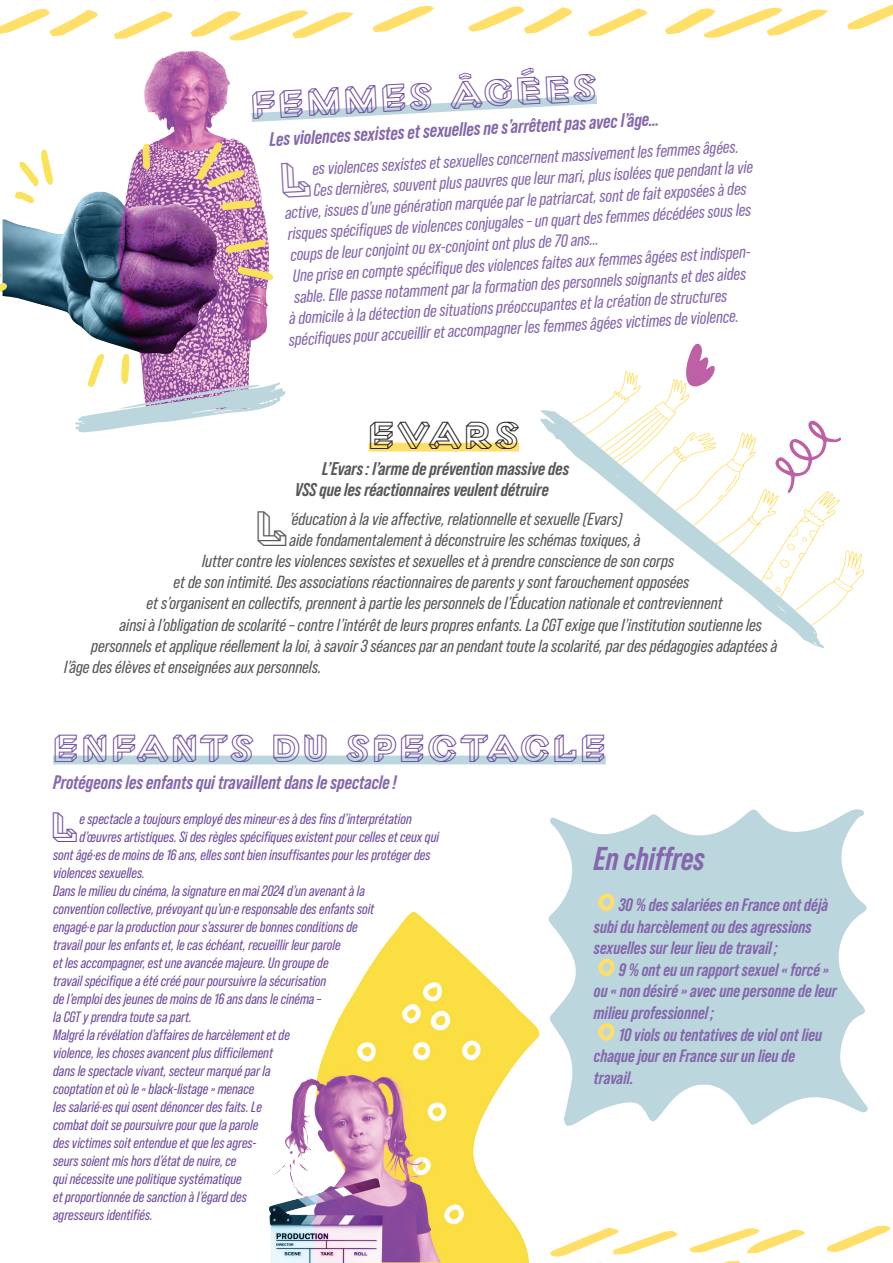
<style>
.page{position:relative;width:893px;height:1263px;background:#fff}
.page>*{position:absolute;margin:0;border:0;box-sizing:border-box;transform-origin:0 0}
.t1{font:44.85px "Macula Line";color:#57585a}
.t2{font:38.25px "Macula Line";color:#6f4b9e}
.t3{font:35.25px "Macula Line";letter-spacing:.09em;color:#6f4b9e}
.t4{font:35.1px "Macula Line";letter-spacing:.095em;color:#231f20}
.t5{font:italic 700 33px "Bebas Neue Pro";color:#8467ad}
.t6{font:italic 700 19.5px "Bebas Neue Pro";color:#8467ad}
.t7{font:italic 700 18.45px/21.3px "Bebas Neue Pro";color:#57585a}
.t8{font:italic 700 18px/21.6px "Bebas Neue Pro";color:#8467ad}
.t9{font:italic 17.7px "Bebas Neue Pro";color:#8467ad}
.t10{font:italic 17.55px "Bebas Neue Pro";color:#57585a}
.t11{font:italic 15px "Bebas Neue Pro";color:#6f4b9e}
</style>
<div class="page">
<svg style="left:114px;top:11px;width:59px;height:28px"></svg>
<svg style="left:373px;top:6px;width:61px;height:26px"></svg>
<svg style="left:190px;top:10px;width:164px;height:31px"></svg>
<svg style="left:0;top:9px;width:98px;height:27px"></svg>
<svg style="left:588px;top:9px;width:59px;height:27px"></svg>
<svg style="left:847px;top:4px;width:46px;height:26px"></svg>
<svg style="left:665px;top:8px;width:163px;height:30px"></svg>
<svg style="left:468px;top:6px;width:104px;height:28px"></svg>
<svg style="left:826px;top:1226px;width:65px;height:26px"></svg>
<svg style="left:550px;top:1227px;width:255px;height:36px"></svg>
<svg style="left:275px;top:95px;width:322px;height:26px"></svg>
<div style="left:369px;top:443px;width:150px;height:8px;background:#ffdf68"></div>
<div style="left:53px;top:756px;width:553px;height:8px;background:#bcd6dd"></div>
<img style="left:0;top:51px;width:275px;height:331px">
<svg style="left:75px;top:382px;width:211px;height:51px"></svg>
<svg style="left:548px;top:809px;width:320px;height:317px;fill:#bcd6dd"></svg>
<img style="left:269px;top:912px;width:270px;height:351px">
<svg style="left:598px;top:893px;width:17px;height:18px"></svg>
<svg style="left:598px;top:959px;width:17px;height:17px"></svg>
<svg style="left:598px;top:1023px;width:17px;height:18px"></svg>
<svg style="left:540px;top:410px;width:285px;height:238px"></svg>
<svg style="left:559px;top:343px;width:305px;height:285px"></svg>
<h3 class="t3" style="left:250px;top:82px;width:347px;rotate:-3deg">FEMMES âgées</h3>
<h3 class="t6" style="left:269px;top:128px;width:392px;rotate:-3deg">Les violences sexistes et sexuelles ne s’arrêtent pas avec l’âge…</h3>
<p class="t9" style="left:312px;top:159px;width:428px;rotate:-3deg">es violences sexistes et sexuelles concernent massivement les femmes âgées.</p>
<p class="t9" style="left:313px;top:180px;width:442px;rotate:-3deg">Ces dernières, souvent plus pauvres que leur mari, plus isolées que pendant la vie</p>
<p class="t9" style="left:285px;top:203px;width:463px;rotate:-3deg">active, issues d’une génération marquée par le patriarcat, sont de fait exposées à des</p>
<p class="t9" style="left:287px;top:224px;width:466px;rotate:-3deg">risques spécifi ques de violences conjugales – un quart des femmes décédées sous les</p>
<p class="t9" style="left:290px;top:245px;width:310px;rotate:-3deg">coups de leur conjoint ou ex-conjoint ont plus de 70 ans…</p>
<p class="t9" style="left:292px;top:266px;width:464px;rotate:-3deg">Une prise en compte spécifi que des violences faites aux femmes âgées est indispen-</p>
<p class="t9" style="left:294px;top:287px;width:454px;rotate:-3deg">sable. Elle passe notamment par la formation des personnels soignants et des aides</p>
<p class="t9" style="left:289px;top:308px;width:440px;rotate:-3deg">à domicile à la détection de situations préoccupantes et la création de structures</p>
<p class="t9" style="left:288px;top:329px;width:452px;rotate:-3deg">spécifi ques pour accueillir et accompagner les femmes âgées victimes de violence.</p>
<h3 class="t4" style="left:369px;top:411px;width:152px">EVARs</h3>
<p class="t7" style="left:295px;top:458px;width:275px;text-indent:27px">L’Evars: l’arme de prévention massive des<br>VSS que les réactionnaires veulent détruire</p>
<h1 class="t1" style="left:255px;top:498px;width:33px">L</h1>
<p class="t10" style="left:289px;top:509px;width:335px">’éducation à la vie affective, relationnelle et sexuelle (Evars)</p>
<p class="t10" style="left:289px;top:530px;width:353px">aide fondamentalement à déconstruire les schémas toxiques, à</p>
<p class="t10" style="left:202px;top:551px;width:473px">lutter contre les violences sexistes et sexuelles et à prendre conscience de son corps</p>
<p class="t10" style="left:174px;top:572px;width:517px">et de son intimité. Des associations réactionnaires de parents y sont farouchement opposées</p>
<p class="t10" style="left:147px;top:593px;width:577px">et s’organisent en collectifs, prennent à partie les personnels de l’Éducation nationale et contreviennent</p>
<p class="t10" style="left:120px;top:615px;width:644px">ainsi à l’obligation de scolarité – contre l’intérêt de leurs propres enfants. La CGT exige que l’institution soutienne les</p>
<p class="t10" style="left:91px;top:636px;width:688px">personnels et applique réellement la loi, à savoir 3 séances par an pendant toute la scolarité, par des pédagogies adaptées à</p>
<p class="t10" style="left:64px;top:657px;width:259px">l’âge des élèves et enseignées aux personnels.</p>
<h3 class="t3" style="left:53px;top:724px;width:554px">ENFANTS du SPECTACLE</h3>
<h3 class="t6" style="left:53px;top:771px;width:345px">Protégeons les enfants qui travaillent dans le spectacle!</h3>
<h2 class="t2" style="left:51px;top:801px;width:28px">L</h2>
<p class="t11" style="left:80px;top:811px;width:334px">e spectacle a toujours employé des mineur·es à des fins d’interprétation</p>
<p class="t11" style="left:80px;top:829px;width:361px">d’œuvres artistiques. Si des règles spécifiques existent pour celles et ceux qui</p>
<p class="t11" style="left:53px;top:847px;width:379px">sont âgé·es de moins de 16 ans, elles sont bien insuffisantes pour les protéger des</p>
<p class="t11" style="left:53px;top:865px;width:93px">violences sexuelles.</p>
<p class="t11" style="left:53px;top:883px;width:313px">Dans le milieu du cinéma, la signature en mai 2024 d’un avenant à la</p>
<p class="t11" style="left:53px;top:901px;width:323px">convention collective, prévoyant qu’un·e responsable des enfants soit</p>
<p class="t11" style="left:53px;top:919px;width:306px">engagé·e par la production pour s’assurer de bonnes conditions de</p>
<p class="t11" style="left:53px;top:937px;width:289px">travail pour les enfants et, le cas échéant, recueillir leur parole</p>
<p class="t11" style="left:53px;top:955px;width:277px">et les accompagner, est une avancée majeure. Un groupe de</p>
<p class="t11" style="left:53px;top:973px;width:275px">travail spécifique a été créé pour poursuivre la sécurisation</p>
<p class="t11" style="left:53px;top:991px;width:270px">de l’emploi des jeunes de moins de 16 ans dans le cinéma –</p>
<p class="t11" style="left:53px;top:1009px;width:140px">la CGT y prendra toute sa part.</p>
<p class="t11" style="left:53px;top:1027px;width:238px">Malgré la révélation d’affaires de harcèlement et de</p>
<p class="t11" style="left:53px;top:1045px;width:221px">violence, les choses avancent plus difficilement</p>
<p class="t11" style="left:53px;top:1063px;width:219px">dans le spectacle vivant, secteur marqué par la</p>
<p class="t11" style="left:53px;top:1081px;width:203px">cooptation et où le « black-listage » menace</p>
<p class="t11" style="left:53px;top:1099px;width:210px">les salarié·es qui osent dénoncer des faits. Le</p>
<p class="t11" style="left:53px;top:1117px;width:207px">combat doit se poursuivre pour que la parole</p>
<p class="t11" style="left:53px;top:1135px;width:205px">des victimes soit entendue et que les agres-</p>
<p class="t11" style="left:53px;top:1153px;width:185px">seurs soient mis hors d’état de nuire, ce</p>
<p class="t11" style="left:53px;top:1171px;width:190px">qui nécessite une politique systématique</p>
<p class="t11" style="left:53px;top:1189px;width:195px">et proportionnée de sanction à l’égard des</p>
<p class="t11" style="left:53px;top:1207px;width:101px">agresseurs identifiés.</p>
<h3 class="t5" style="left:594px;top:840px;width:112px">En chiffres</h3>
<p class="t8" style="left:594px;top:894px;width:236px;text-indent:25px">30 % des salariées en France ont déjà subi du harcèlement ou des agressions sexuelles sur leur lieu de travail ;</p>
<p class="t8" style="left:594px;top:958px;width:244px;text-indent:25px">9 % ont eu un rapport sexuel « forcé » ou « non désiré » avec une personne de leur milieu professionnel ;</p>
<p class="t8" style="left:594px;top:1023px;width:230px;text-indent:25px">10 viols ou tentatives de viol ont lieu chaque jour en France sur un lieu de travail.</p>
</div>
